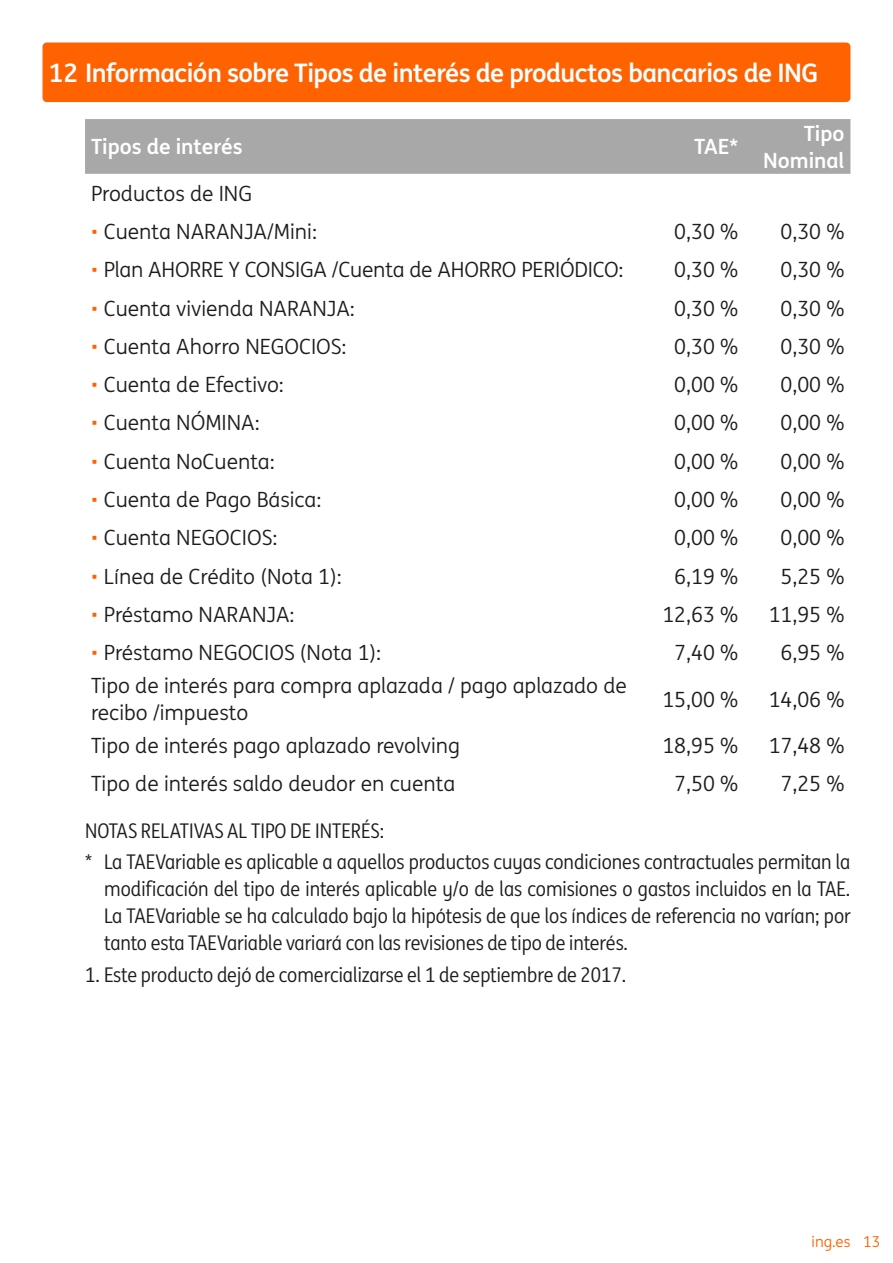
<style>
.page{position:relative;width:893px;height:1263px;background:#fff}
.page>*{position:absolute;margin:0;border:0;box-sizing:border-box;transform-origin:0 0}
.t1{font:700 25.5px "ING Me";letter-spacing:-.02em;color:#fff}
.t2{font:21px/27px "ING Me";color:#1d1d1b}
.t3{font:700 21px/27px "ING Me";color:#fff;text-align:right}
.t4{font:20.25px/27px "ING Me Narrow";color:#1d1d1b}
.t5{font:15px "ING Me";color:#ff6200}
.s1{color:#ff6200}
</style>
<div class="page">
<div style="left:43px;top:43px;width:807px;height:59px;background:#ff6200;border-radius:4px"></div>
<div style="left:85px;top:119px;width:765px;height:55px;background:#a8a8a8"></div>
<p class="t1" style="left:49px;top:52px;width:771px">12 Información sobre Tipos de interés de productos bancarios de ING</p>
<p class="t3" style="left:91px;top:132px;width:153px">Tipos de interés</p>
<p class="t3" style="left:694px;top:132px;width:45px">TAE*</p>
<p class="t3" style="left:763px;top:119px;width:83px">Tipo<br>Nominal</p>
<p class="t2" style="left:91px;top:179px;width:163px">Productos de ING</p>
<p class="t2" style="left:91px;top:217px;width:228px"><span class="s1">•</span> Cuenta NARANJA/Mini:</p>
<p class="t2" style="left:674px;top:217px;width:65px">0,30 %</p>
<p class="t2" style="left:781px;top:217px;width:65px">0,30 %</p>
<p class="t2" style="left:91px;top:255px;width:534px"><span class="s1">•</span> Plan AHORRE Y CONSIGA /Cuenta de AHORRO PERIÓDICO:</p>
<p class="t2" style="left:674px;top:255px;width:65px">0,30 %</p>
<p class="t2" style="left:781px;top:255px;width:65px">0,30 %</p>
<p class="t2" style="left:91px;top:294px;width:265px"><span class="s1">•</span> Cuenta vivienda NARANJA:</p>
<p class="t2" style="left:674px;top:294px;width:65px">0,30 %</p>
<p class="t2" style="left:781px;top:294px;width:65px">0,30 %</p>
<p class="t2" style="left:91px;top:332px;width:257px"><span class="s1">•</span> Cuenta Ahorro NEGOCIOS:</p>
<p class="t2" style="left:674px;top:332px;width:65px">0,30 %</p>
<p class="t2" style="left:781px;top:332px;width:65px">0,30 %</p>
<p class="t2" style="left:91px;top:370px;width:194px"><span class="s1">•</span> Cuenta de Efectivo:</p>
<p class="t2" style="left:674px;top:370px;width:65px">0,00 %</p>
<p class="t2" style="left:781px;top:370px;width:65px">0,00 %</p>
<p class="t2" style="left:91px;top:409px;width:170px"><span class="s1">•</span> Cuenta NÓMINA:</p>
<p class="t2" style="left:674px;top:409px;width:65px">0,00 %</p>
<p class="t2" style="left:781px;top:409px;width:65px">0,00 %</p>
<p class="t2" style="left:91px;top:447px;width:185px"><span class="s1">•</span> Cuenta NoCuenta:</p>
<p class="t2" style="left:674px;top:447px;width:65px">0,00 %</p>
<p class="t2" style="left:781px;top:447px;width:65px">0,00 %</p>
<p class="t2" style="left:91px;top:485px;width:232px"><span class="s1">•</span> Cuenta de Pago Básica:</p>
<p class="t2" style="left:674px;top:485px;width:65px">0,00 %</p>
<p class="t2" style="left:781px;top:485px;width:65px">0,00 %</p>
<p class="t2" style="left:91px;top:523px;width:188px"><span class="s1">•</span> Cuenta NEGOCIOS:</p>
<p class="t2" style="left:674px;top:523px;width:65px">0,00 %</p>
<p class="t2" style="left:781px;top:523px;width:65px">0,00 %</p>
<p class="t2" style="left:91px;top:562px;width:252px"><span class="s1">•</span> Línea de Crédito (Nota 1):</p>
<p class="t2" style="left:674px;top:562px;width:65px">6,19 %</p>
<p class="t2" style="left:781px;top:562px;width:65px">5,25 %</p>
<p class="t2" style="left:91px;top:600px;width:205px"><span class="s1">•</span> Préstamo NARANJA:</p>
<p class="t2" style="left:662px;top:600px;width:77px">12,63 %</p>
<p class="t2" style="left:769px;top:600px;width:77px">11,95 %</p>
<p class="t2" style="left:91px;top:638px;width:292px"><span class="s1">•</span> Préstamo NEGOCIOS (Nota 1):</p>
<p class="t2" style="left:674px;top:638px;width:65px">7,40 %</p>
<p class="t2" style="left:781px;top:638px;width:65px">6,95 %</p>
<p class="t2" style="left:91px;top:671px;width:537px">Tipo de interés para compra aplazada / pago aplazado de recibo /impuesto</p>
<p class="t2" style="left:662px;top:685px;width:77px">15,00 %</p>
<p class="t2" style="left:769px;top:685px;width:77px">14,06 %</p>
<p class="t2" style="left:91px;top:731px;width:370px">Tipo de interés pago aplazado revolving</p>
<p class="t2" style="left:662px;top:731px;width:77px">18,95 %</p>
<p class="t2" style="left:769px;top:731px;width:77px">17,48 %</p>
<p class="t2" style="left:91px;top:769px;width:366px">Tipo de interés saldo deudor en cuenta</p>
<p class="t2" style="left:674px;top:769px;width:65px">7,50 %</p>
<p class="t2" style="left:781px;top:769px;width:65px">7,25 %</p>
<p class="t4" style="left:85px;top:814px;width:767px;line-height:31.2px">NOTAS RELATIVAS AL TIPO DE INTERÉS:<br>* La TAEVariable es aplicable a aquellos productos cuyas condiciones contractuales permitan la</p>
<p class="t4" style="left:104px;top:875px;width:748px;text-align:justify">modificación del tipo de interés aplicable y/o de las comisiones o gastos incluidos en la TAE.<br>La TAEVariable se ha calculado bajo la hipótesis de que los índices de referencia no varían; por tanto esta TAEVariable variará con las revisiones de tipo de interés.</p>
<p class="t4" style="left:85px;top:960px;width:543px">1. Este producto dejó de comercializarse el 1 de septiembre de 2017.</p>
<p class="t5" style="left:812px;top:1231px;width:70px">ing.es 13</p>
</div>
